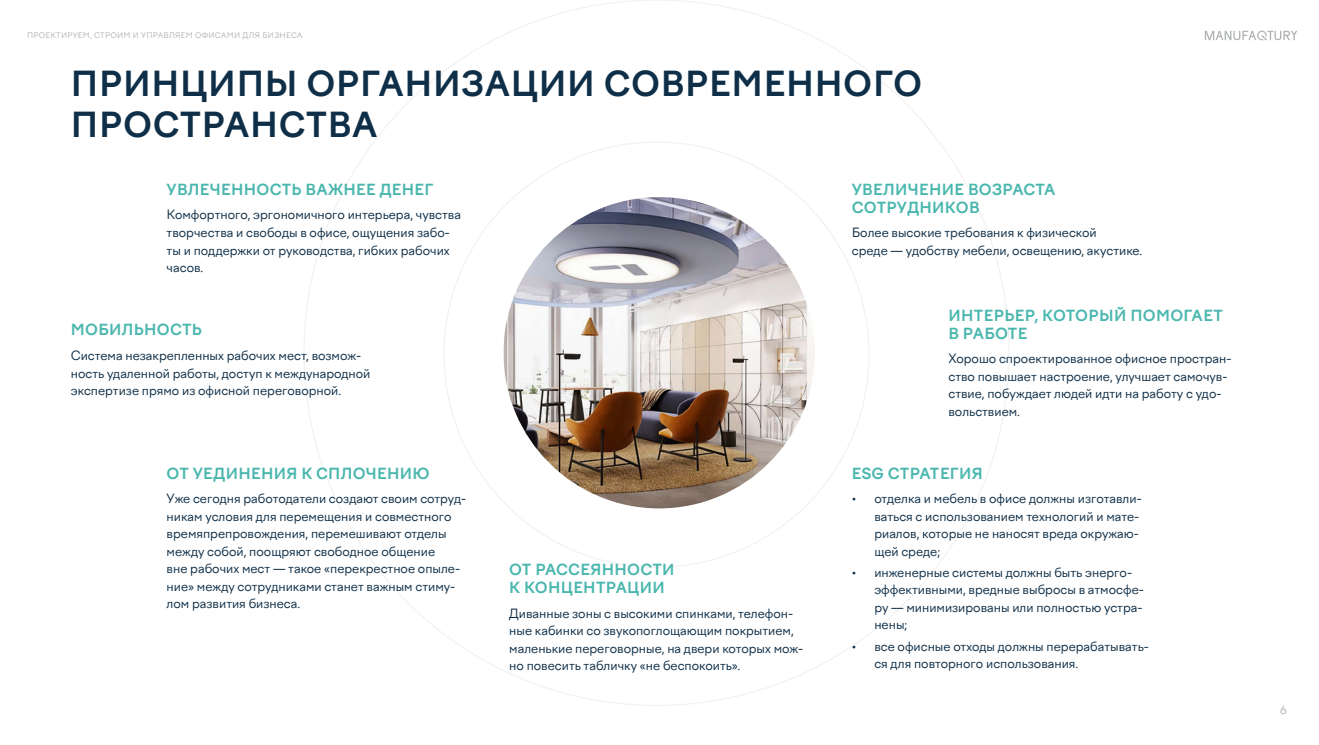
<style>
.page{position:relative;width:1319px;height:745px;background:#fff}
.page>*{position:absolute;margin:0;border:0;box-sizing:border-box;transform-origin:0 0}
.t1{font:700 33.75px/40.5px "Factor A";letter-spacing:.02em;color:#0f2f48}
.t2{font:700 15px/18px "Factor A";letter-spacing:.02em;color:#4ab7ae}
.t3{font:12.5px/17.5px "Factor A";color:#0f2f48}
.t4{font:11.25px "Factor A";color:#b0b3b4}
.t5{font:7.5px "Factor A";letter-spacing:.04em;color:#b0b3b4}
</style>
<div class="page">
<svg style="left:1204px;top:31px;width:93px;height:9px"></svg>
<img style="left:503px;top:197px;width:311px;height:311px;border-radius:155px">
<p class="t5" style="left:27px;top:31px;width:277px">ПРОЕКТИРУЕМ, СТРОИМ И УПРАВЛЯЕМ ОФИСАМИ ДЛЯ БИЗНЕСА</p>
<h1 class="t1" style="left:71px;top:64px;width:852px">ПРИНЦИПЫ ОРГАНИЗАЦИИ СОВРЕМЕННОГО<br>ПРОСТРАНСТВА</h1>
<p class="t2" style="left:167px;top:180px;width:268px">УВЛЕЧЕННОСТЬ ВАЖНЕЕ ДЕНЕГ</p>
<p class="t3" style="left:167px;top:206px;width:296px">Комфортного, эргономичного интерьера, чувства творчества и свободы в офисе, ощущения забо&shy;ты и поддержки от руководства, гибких рабочих часов.</p>
<p class="t2" style="left:71px;top:321px;width:132px">МОБИЛЬНОСТЬ</p>
<p class="t3" style="left:71px;top:347px;width:301px">Система незакрепленных рабочих мест, возмож&shy;ность удаленной работы, доступ к международной экспертизе прямо из офисной переговорной.</p>
<p class="t2" style="left:167px;top:464px;width:264px">ОТ УЕДИНЕНИЯ К СПЛОЧЕНИЮ</p>
<p class="t3" style="left:167px;top:490px;width:301px">Уже сегодня работодатели создают своим сотруд&shy;никам условия для перемещения и совместного времяпрепровождения, перемешивают отделы между собой, поощряют свободное общение<br>вне рабочих мест — такое «перекрестное опыле&shy;ние» между сотрудниками станет важным стиму&shy;лом развития бизнеса.</p>
<p class="t2" style="left:509px;top:560px;width:167px">ОТ РАССЕЯННОСТИ<br>К КОНЦЕНТРАЦИИ</p>
<p class="t3" style="left:509px;top:604px;width:295px">Диванные зоны с высокими спинками, телефон&shy;ные кабинки со звукопоглощающим покрытием, маленькие переговорные, на двери которых мож&shy;но повесить табличку «не беспокоить».</p>
<p class="t2" style="left:851px;top:180px;width:205px">УВЕЛИЧЕНИЕ ВОЗРАСТА<br>СОТРУДНИКОВ</p>
<p class="t3" style="left:851px;top:224px;width:292px">Более высокие требования к физической<br>среде — удобству мебели, освещению, акустике.</p>
<p class="t2" style="left:948px;top:306px;width:276px">ИНТЕРЬЕР, КОТОРЫЙ ПОМОГАЕТ<br>В РАБОТЕ</p>
<p class="t3" style="left:948px;top:350px;width:284px">Хорошо спроектированное офисное простран&shy;ство повышает настроение, улучшает самочув&shy;ствие, побуждает людей идти на работу с удо&shy;вольствием.</p>
<p class="t2" style="left:851px;top:464px;width:132px">ESG СТРАТЕГИЯ</p>
<p class="t3" style="left:874px;top:490px;width:269px;text-indent:-22px">• отделка и мебель в офисе должны изготавли&shy;ваться с использованием технологий и мате&shy;риалов, которые не наносят вреда окружаю&shy;щей среде;</p>
<p class="t3" style="left:874px;top:563px;width:271px;text-indent:-22px">• инженерные системы должны быть энерго&shy;эффективными, вредные выбросы в атмосфе&shy;ру — минимизированы или полностью устра&shy;нены;</p>
<p class="t3" style="left:874px;top:637px;width:276px;text-indent:-22px">• все офисные отходы должны перерабатывать&shy;ся для повторного использования.</p>
<p class="t4" style="left:1279px;top:702px;width:8px">6</p>
</div>
